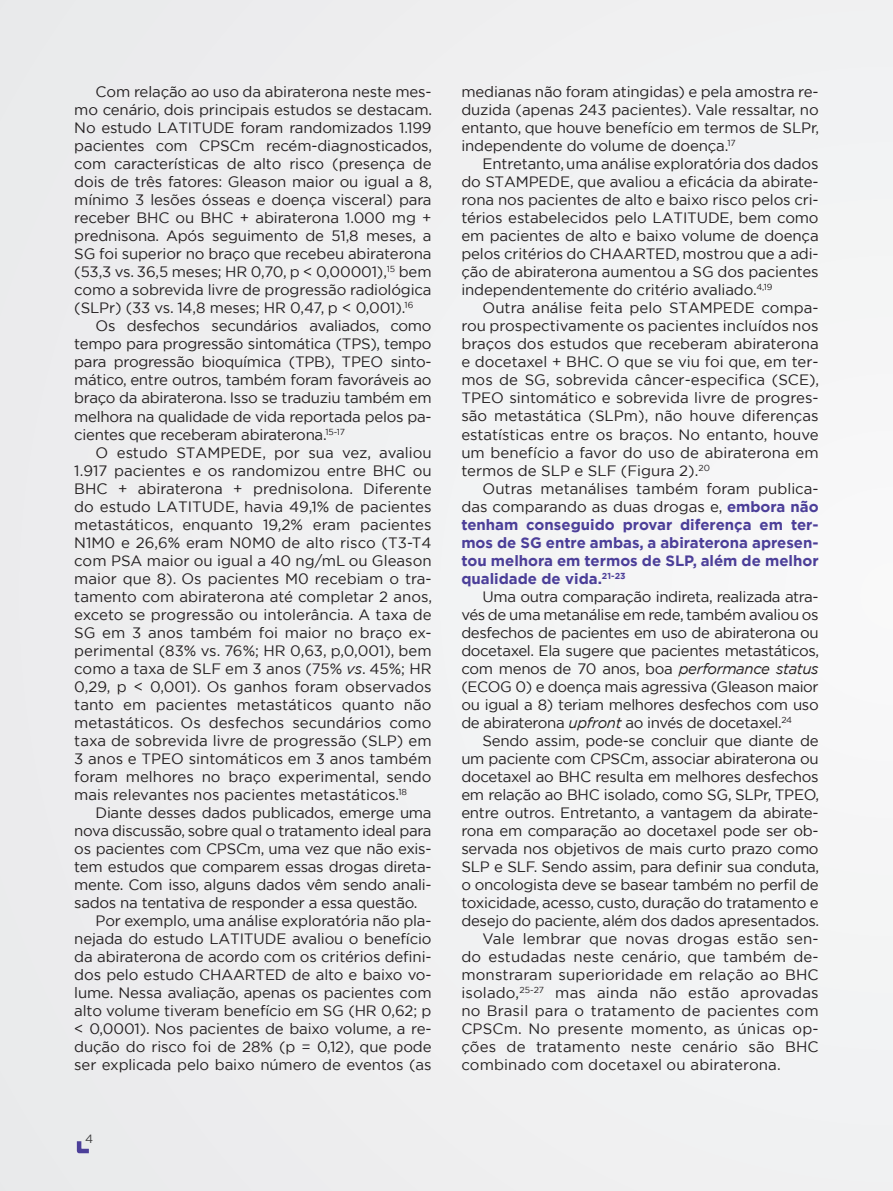
<style>
.page{position:relative;width:893px;height:1191px;background:#f0f0f1}
.page>*{position:absolute;margin:0;border:0;box-sizing:border-box;transform-origin:0 0}
.t1{font:15px/18px "Gotham";letter-spacing:-.02em;color:#231f20;text-align:justify}
.t2{font:15px "Gotham";letter-spacing:.01em;color:#231f20}
.t3{font:700 15px/18px "Gotham";color:#4c3f99;text-align:justify}
.t4{font:12px "Gotham";color:#3e3e3f}
.s1{font-style:italic}
.s2{font-weight:400;color:#231f20}
</style>
<div class="page">
<svg style="left:76px;top:1141px;width:13px;height:13px"></svg>
<p class="t1" style="left:74px;top:82px;width:359px;text-indent:21px">Com relação ao uso da abiraterona neste mes&shy;mo cenário, dois principais estudos se destacam.<br>No estudo LATITUDE foram randomizados 1.199 pacientes com CPSCm recém-diagnosticados, com características de alto risco (presença de dois de três fatores: Gleason maior ou igual a 8, mínimo 3 lesões ósseas e doença visceral) para receber BHC ou BHC + abiraterona 1.000 mg + prednisona. Após seguimento de 51,8 meses, a SG foi superior no braço que recebeu abiraterona (53,3 vs. 36,5 meses; HR 0,70, p &lt; 0,00001),<sup>15</sup> bem como a sobrevida livre de progressão radiológica (SLPr) (33 vs. 14,8 meses; HR 0,47, p &lt; 0,001).<sup>16</sup></p>
<p class="t1" style="left:74px;top:317px;width:359px;text-indent:21px">Os desfechos secundários avaliados, como tempo para progressão sintomática (TPS), tempo para progressão bioquímica (TPB), TPEO sinto&shy;mático, entre outros, também foram favoráveis ao braço da abiraterona. Isso se traduziu também em melhora na qualidade de vida reportada pelos pa&shy;cientes que receberam abiraterona.<sup>15-17</sup></p>
<p class="t1" style="left:74px;top:443px;width:359px;text-indent:21px">O estudo STAMPEDE, por sua vez, avaliou 1.917 pacientes e os randomizou entre BHC ou BHC + abiraterona + prednisolona. Diferente do estudo LATITUDE, havia 49,1% de pacientes metastáticos, enquanto 19,2% eram pacientes N1M0 e 26,6% eram N0M0 de alto risco (T3-T4 com PSA maior ou igual a 40 ng/mL ou Gleason maior que 8). Os pacientes M0 recebiam o tra&shy;tamento com abiraterona até completar 2 anos, exceto se progressão ou intolerância. A taxa de SG em 3 anos também foi maior no braço ex&shy;perimental (83% vs. 76%; HR 0,63, p,0,001), bem como a taxa de SLF em 3 anos (75% <span class="s1">vs</span>. 45%; HR 0,29, p &lt; 0,001). Os ganhos foram observados tanto em pacientes metastáticos quanto não metastáticos. Os desfechos secundários como taxa de sobrevida livre de progressão (SLP) em 3 anos e TPEO sintomáticos em 3 anos também foram melhores no braço experimental, sendo mais relevantes nos pacientes metastáticos.<sup>18</sup></p>
<p class="t1" style="left:96px;top:803px;width:338px">Diante desses dados publicados, emerge uma</p>
<p class="t1" style="left:74px;top:821px;width:359px">nova discussão, sobre qual o tratamento ideal para</p>
<p class="t1" style="left:74px;top:839px;width:359px">os pacientes com CPSCm, uma vez que não exis-</p>
<p class="t1" style="left:74px;top:857px;width:359px">tem estudos que comparem essas drogas direta-</p>
<p class="t1" style="left:74px;top:875px;width:359px">mente. Com isso, alguns dados vêm sendo anali-</p>
<p class="t1" style="left:74px;top:893px;width:345px">sados na tentativa de responder a essa questão.</p>
<p class="t1" style="left:96px;top:911px;width:338px">Por exemplo, uma análise exploratória não pla-</p>
<p class="t1" style="left:74px;top:929px;width:359px">nejada do estudo LATITUDE avaliou o benefício</p>
<p class="t1" style="left:74px;top:947px;width:359px">da abiraterona de acordo com os critérios defini-</p>
<p class="t1" style="left:74px;top:965px;width:359px">dos pelo estudo CHAARTED de alto e baixo vo-</p>
<p class="t1" style="left:74px;top:983px;width:359px">lume. Nessa avaliação, apenas os pacientes com</p>
<p class="t1" style="left:74px;top:1001px;width:359px">alto volume tiveram benefício em SG (HR 0,62; p</p>
<p class="t1" style="left:74px;top:1019px;width:359px">&lt; 0,0001). Nos pacientes de baixo volume, a re-</p>
<p class="t1" style="left:74px;top:1037px;width:359px">dução do risco foi de 28% (p = 0,12), que pode</p>
<p class="t1" style="left:74px;top:1055px;width:359px">ser explicada pelo baixo número de eventos (as</p>
<p class="t4" style="left:85px;top:1130px;width:10px">4</p>
<p class="t1" style="left:461px;top:82px;width:359px">medianas não foram atingidas) e pela amostra re&shy;duzida (apenas 243 pacientes). Vale ressaltar, no entanto, que houve benefício em termos de SLPr, independente do volume de doença.<sup>17</sup></p>
<p class="t1" style="left:461px;top:154px;width:359px;text-indent:21px">Entretanto, uma análise exploratória dos dados do STAMPEDE, que avaliou a eficácia da abirate&shy;rona nos pacientes de alto e baixo risco pelos cri&shy;térios estabelecidos pelo LATITUDE, bem como em pacientes de alto e baixo volume de doença pelos critérios do CHAARTED, mostrou que a adi&shy;ção de abiraterona aumentou a SG dos pacientes independentemente do critério avaliado.<sup>4,19</sup></p>
<p class="t1" style="left:461px;top:299px;width:359px;text-indent:21px">Outra análise feita pelo STAMPEDE compa&shy;rou prospectivamente os pacientes incluídos nos braços dos estudos que receberam abiraterona e docetaxel + BHC. O que se viu foi que, em ter&shy;mos de SG, sobrevida câncer-especifica (SCE), TPEO sintomático e sobrevida livre de progres&shy;são metastática (SLPm), não houve diferenças estatísticas entre os braços. No entanto, houve um benefício a favor do uso de abiraterona em termos de SLP e SLF (Figura 2).<sup>20</sup></p>
<p class="t3" style="left:461px;top:479px;width:359px;text-indent:21px"><span class="s2">Outras metanálises também foram publica&shy;das comparando as duas drogas e,</span> embora não tenham conseguido provar diferença em ter&shy;mos de SG entre ambas, a abiraterona apresen&shy;tou melhora em termos de SLP, além de melhor qualidade de vida.<sup>21-23</sup></p>
<p class="t1" style="left:461px;top:587px;width:359px;text-indent:21px">Uma outra comparação indireta, realizada atra&shy;vés de uma metanálise em rede, também avaliou os desfechos de pacientes em uso de abiraterona ou docetaxel. Ela sugere que pacientes metastáticos, com menos de 70 anos, boa <span class="s1">performance status </span>(ECOG 0) e doença mais agressiva ( Gleason maior ou igual a 8) teriam melhores desfechos com uso de abiraterona <span class="s1">upfront</span> ao invés de docetaxel.<sup>24</sup></p>
<p class="t1" style="left:483px;top:731px;width:338px">Sendo assim, pode-se concluir que diante de</p>
<p class="t1" style="left:461px;top:749px;width:359px">um paciente com CPSCm, associar abiraterona ou</p>
<p class="t1" style="left:461px;top:767px;width:359px">docetaxel ao BHC resulta em melhores desfechos</p>
<p class="t1" style="left:461px;top:785px;width:359px">em relação ao BHC isolado, como SG, SLPr, TPEO,</p>
<p class="t1" style="left:461px;top:803px;width:359px">entre outros. Entretanto, a vantagem da abirate-</p>
<p class="t1" style="left:461px;top:821px;width:359px">rona em comparação ao docetaxel pode ser ob-</p>
<p class="t1" style="left:461px;top:839px;width:359px">servada nos objetivos de mais curto prazo como</p>
<p class="t1" style="left:461px;top:857px;width:359px">SLP e SLF. Sendo assim, para definir sua conduta,</p>
<p class="t1" style="left:461px;top:875px;width:359px">o oncologista deve se basear também no perfil de</p>
<p class="t1" style="left:461px;top:893px;width:359px">toxicidade, acesso, custo, duração do tratamento e</p>
<p class="t1" style="left:461px;top:911px;width:359px">desejo do paciente, além dos dados apresentados.</p>
<p class="t2" style="left:483px;top:929px;width:337px">Vale lembrar que novas drogas estã o sen-</p>
<p class="t2" style="left:461px;top:947px;width:359px">do estudadas neste cená rio, que também de-</p>
<p class="t2" style="left:461px;top:965px;width:359px">monstraram superioridade em relaç ã o ao BHC</p>
<p class="t2" style="left:461px;top:983px;width:359px">isolado,<sup>25-27</sup> mas ainda não estão aprovadas</p>
<p class="t2" style="left:461px;top:1001px;width:359px">no Brasil para o tratamento de pacientes com</p>
<p class="t2" style="left:461px;top:1019px;width:359px">CPSCm. No presente momento, as únicas op-</p>
<p class="t2" style="left:461px;top:1037px;width:359px">ções de tratamento neste cenário são BHC</p>
<p class="t2" style="left:461px;top:1055px;width:321px">combinado com docetaxel ou abiraterona.</p>
</div>
